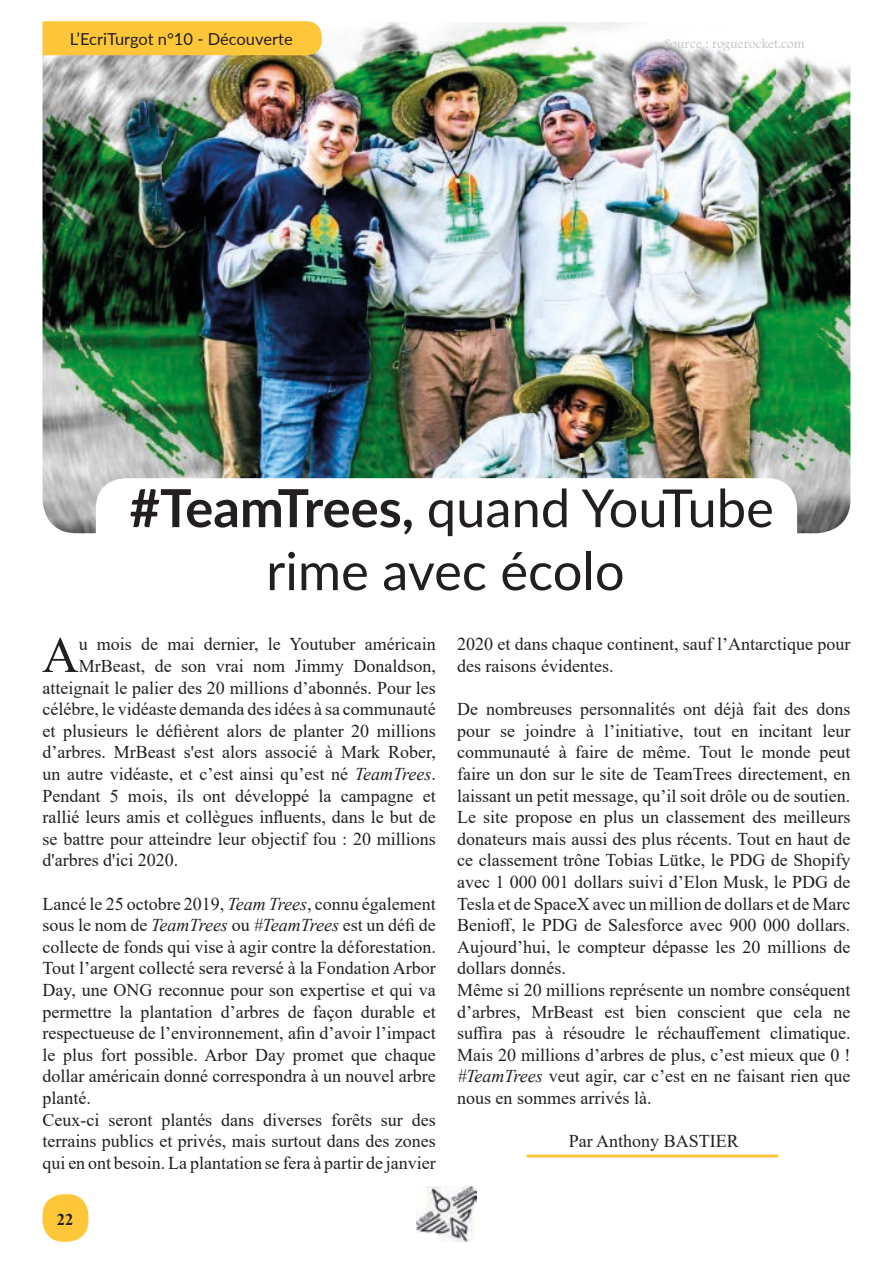
<style>
.page{position:relative;width:893px;height:1263px;background:#fff}
.page>*{position:absolute;margin:0;border:0;box-sizing:border-box;transform-origin:0 0}
.t1{font:52.5px/63px "Lato";color:#231f20;text-align:center}
.t2{font:50.55px "Times New Roman";color:#231f20}
.t3{font:18px/21.6px "Times New Roman";color:#231f20}
.t4{font:16.5px "Lato";color:#231f20}
.t5{font:700 16.5px "Times New Roman";color:#231f20}
.t6{font:13.5px "Footlight MT Light";color:#c4c5c4}
.s1{font-weight:700}
.s2{font-style:italic}
</style>
<div class="page">
<div style="left:43px;top:1194px;width:45px;height:48px;background:#fec739;border-radius:21px"></div>
<img style="left:416px;top:1186px;width:61px;height:55px">
<img style="left:43px;top:22px;width:807px;height:511px">
<div style="left:96px;top:478px;width:701px;height:119px;background:#fff;border-radius:30px"></div>
<div style="left:43px;top:21px;width:279px;height:34px;background:#fec739"></div>
<hr style="left:528px;top:1154px;width:249px;height:3px;background:#fec739">
<p class="t4" style="left:70px;top:27px;width:224px">L’EcriTurgot n°10 - Découverte</p>
<p class="t6" style="left:664px;top:35px;width:142px">Source : roguerocket.com</p>
<h1 class="t1" style="left:130px;top:474px;width:646px"><span class="s1">#TeamTrees,</span> quand YouTube rime avec écolo</h1>
<h2 class="t2" style="left:42px;top:619px;width:38px">A</h2>
<p class="t3" style="left:79px;top:633px;width:359px">u mois de mai dernier, le Youtuber américain</p>
<p class="t3" style="left:79px;top:654px;width:359px">MrBeast, de son vrai nom Jimmy Donaldson,</p>
<p class="t3" style="left:43px;top:676px;width:395px">atteignait le palier des 20 millions d’abonnés. Pour les</p>
<p class="t3" style="left:43px;top:698px;width:395px">célébre, le vidéaste demanda des idées à sa communauté</p>
<p class="t3" style="left:43px;top:719px;width:395px">et plusieurs le défièrent alors de planter 20 millions</p>
<p class="t3" style="left:43px;top:741px;width:395px">d’arbres. MrBeast s'est alors associé à Mark Rober,</p>
<p class="t3" style="left:43px;top:762px;width:395px">un autre vidéaste, et c’est ainsi qu’est né <span class="s2">TeamTrees</span>.</p>
<p class="t3" style="left:43px;top:784px;width:395px">Pendant 5 mois, ils ont développé la campagne et</p>
<p class="t3" style="left:43px;top:806px;width:395px">rallié leurs amis et collègues influents, dans le but de</p>
<p class="t3" style="left:43px;top:827px;width:395px">se battre pour atteindre leur objectif fou : 20 millions</p>
<p class="t3" style="left:43px;top:849px;width:137px">d'arbres d'ici 2020.</p>
<p class="t3" style="left:43px;top:892px;width:395px">Lancé le 25 octobre 2019, <span class="s2">Team Trees</span>, connu également sous le nom de <span class="s2">TeamTrees</span> ou <span class="s2">#TeamTrees</span> est un défi de collecte de fonds qui vise à agir contre la déforestation.<br>Tout l’argent collecté sera reversé à la Fondation Arbor Day, une ONG reconnue pour son expertise et qui va permettre la plantation d’arbres de façon durable et respectueuse de l’environnement, afin d’avoir l’impact le plus fort possible. Arbor Day promet que chaque dollar américain donné correspondra à un nouvel arbre planté.<br>Ceux-ci seront plantés dans diverses forêts sur des terrains publics et privés, mais surtout dans des zones qui en ont besoin. La plantation se fera à partir de janvier</p>
<p class="t5" style="left:57px;top:1208px;width:18px">22</p>
<p class="t3" style="left:457px;top:633px;width:395px">2020 et dans chaque continent, sauf l’Antarctique pour des raisons évidentes.</p>
<p class="t3" style="left:457px;top:698px;width:395px">De nombreuses personnalités ont déjà fait des dons pour se joindre à l’initiative, tout en incitant leur communauté à faire de même. Tout le monde peut faire un don sur le site de TeamTrees directement, en laissant un petit message, qu’il soit drôle ou de soutien.<br>Le site propose en plus un classement des meilleurs donateurs mais aussi des plus récents. Tout en haut de ce classement trône Tobias Lütke, le PDG de Shopify avec 1 000 001 dollars suivi d’Elon Musk, le PDG de Tesla et de SpaceX avec un million de dollars et de Marc Benioff, le PDG de Salesforce avec 900 000 dollars.<br>Aujourd’hui, le compteur dépasse les 20 millions de dollars donnés.<br>Même si 20 millions représente un nombre conséquent d’arbres, MrBeast est bien conscient que cela ne suffira pas à résoudre le réchauffement climatique.<br>Mais 20 millions d’arbres de plus, c’est mieux que 0 ! <span class="s2">#TeamTrees</span> veut agir, car c’est en ne faisant rien que nous en sommes arrivés là.</p>
<p class="t3" style="left:569px;top:1130px;width:172px">Par Anthony BASTIER</p>
</div>
